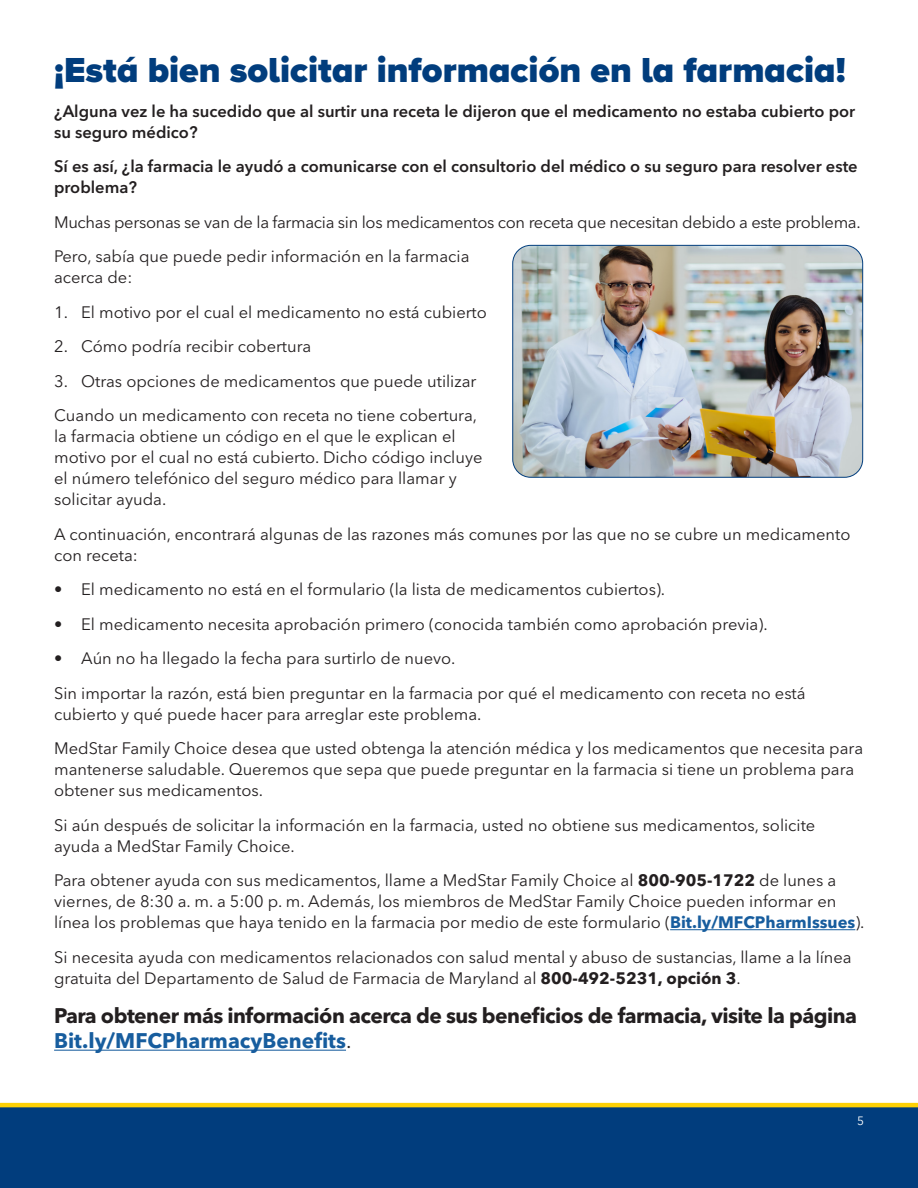
<style>
.page{position:relative;width:918px;height:1188px;background:#fff}
.page>*{position:absolute;margin:0;border:0;box-sizing:border-box;transform-origin:0 0}
.headz{font:900 36px "Proxima Nova A";color:#013d7d}
.body_demi{font:700 21px/25.5px "Avenir Next LT Pro";letter-spacing:-.025em;color:#231f20}
.body_demi-2{font:16.5px/21px "Avenir Next LT Pro";color:#231f20}
.body_demi-3{font:600 16.5px/21px "Avenir Next LT Pro";color:#231f20}
.body_demi-4{font:16.5px "Avenir Next LT Pro";letter-spacing:-.02em;color:#231f20}
.indent1{font:12px "Avenir Next LT Pro";color:#fff}
.s1{font-weight:700}
.s2{font-weight:700;color:#175d9e}
.s3{color:#175d9e}
.s4{font-weight:400}
</style>
<div class="page">
<div style="left:0;top:1103px;width:918px;height:85px;background:#013d7d"></div>
<hr style="left:670px;top:929px;width:185px;height:1px;background:#175d9e">
<hr style="left:54px;top:1050px;width:292px;height:1px;background:#175d9e">
<img style="left:514px;top:245px;width:349px;height:232px">
<div style="left:512px;top:245px;width:351px;height:233px;border:1px solid #013d7d;border-radius:18px"></div>
<p class="headz" style="left:54px;top:43px;width:793px">¡Está bien solicitar información en la farmacia!</p>
<p class="body_demi-3" style="left:54px;top:100px;width:803px">¿Alguna vez le ha sucedido que al surtir una receta le dijeron que el medicamento no estaba cubierto por su seguro médico?</p>
<p class="body_demi-3" style="left:54px;top:156px;width:805px">Sí es así, ¿la farmacia le ayudó a comunicarse con el consultorio del médico o su seguro para resolver este problema?</p>
<p class="body_demi-4" style="left:54px;top:212px;width:808px">Muchas personas se van de la farmacia sin los medicamentos con receta que necesitan debido a este problema.</p>
<p class="body_demi-2" style="left:54px;top:246px;width:417px">Pero, sabía que puede pedir información en la farmacia acerca de:</p>
<p class="body_demi-2" style="left:54px;top:301px;width:434px">1. El motivo por el cual el medicamento no está cubierto</p>
<p class="body_demi-2" style="left:54px;top:336px;width:259px">2. Cómo podría recibir cobertura</p>
<p class="body_demi-2" style="left:54px;top:370px;width:424px">3. Otras opciones de medicamentos que puede utilizar</p>
<p class="body_demi-2" style="left:54px;top:405px;width:430px">Cuando un medicamento con receta no tiene cobertura, la farmacia obtiene un código en el que le explican el motivo por el cual no está cubierto. Dicho código incluye el número telefónico del seguro médico para llamar y solicitar ayuda.</p>
<p class="body_demi-2" style="left:54px;top:523px;width:798px">A continuación, encontrará algunas de las razones más comunes por las que no se cubre un medicamento con receta:</p>
<p class="body_demi-2" style="left:54px;top:579px;width:613px">• El medicamento no está en el formulario (la lista de medicamentos cubiertos).</p>
<p class="body_demi-2" style="left:54px;top:613px;width:715px">• El medicamento necesita aprobación primero (conocida también como aprobación previa).</p>
<p class="body_demi-2" style="left:54px;top:648px;width:403px">• Aún no ha llegado la fecha para surtirlo de nuevo.</p>
<p class="body_demi-2" style="left:54px;top:682px;width:753px">Sin importar la razón, está bien preguntar en la farmacia por qué el medicamento con receta no está cubierto y qué puede hacer para arreglar este problema.</p>
<p class="body_demi-2" style="left:54px;top:738px;width:811px">MedStar Family Choice desea que usted obtenga la atención médica y los medicamentos que necesita para mantenerse saludable. Queremos que sepa que puede preguntar en la farmacia si tiene un problema para obtener sus medicamentos.</p>
<p class="body_demi-2" style="left:54px;top:814px;width:763px">Si aún después de solicitar la información en la farmacia, usted no obtiene sus medicamentos, solicite ayuda a MedStar Family Choice.</p>
<p class="body_demi-2" style="left:54px;top:870px;width:812px">Para obtener ayuda con sus medicamentos, llame a MedStar Family Choice al <span class="s1">800-905-1722</span> de lunes a viernes, de 8:30 a. m. a 5:00 p. m. Además, los miembros de MedStar Family Choice pueden informar en línea los problemas que haya tenido en la farmacia por medio de este formulario (<span class="s2">Bit.ly/MFCPharmIssues</span>).</p>
<p class="body_demi-2" style="left:54px;top:946px;width:799px">Si necesita ayuda con medicamentos relacionados con salud mental y abuso de sustancias, llame a la línea gratuita del Departamento de Salud de Farmacia de Maryland al <span class="s1">800-492-5231, opción 3</span>.</p>
<p class="body_demi" style="left:54px;top:1002px;width:804px">Para obtener más información acerca de sus beneficios de farmacia, visite la página<br><span class="s3">Bit.ly/MFCPharmacyBenefits</span><span class="s4">.</span></p>
<p class="indent1" style="left:857px;top:1114px;width:8px">5</p>
</div>
